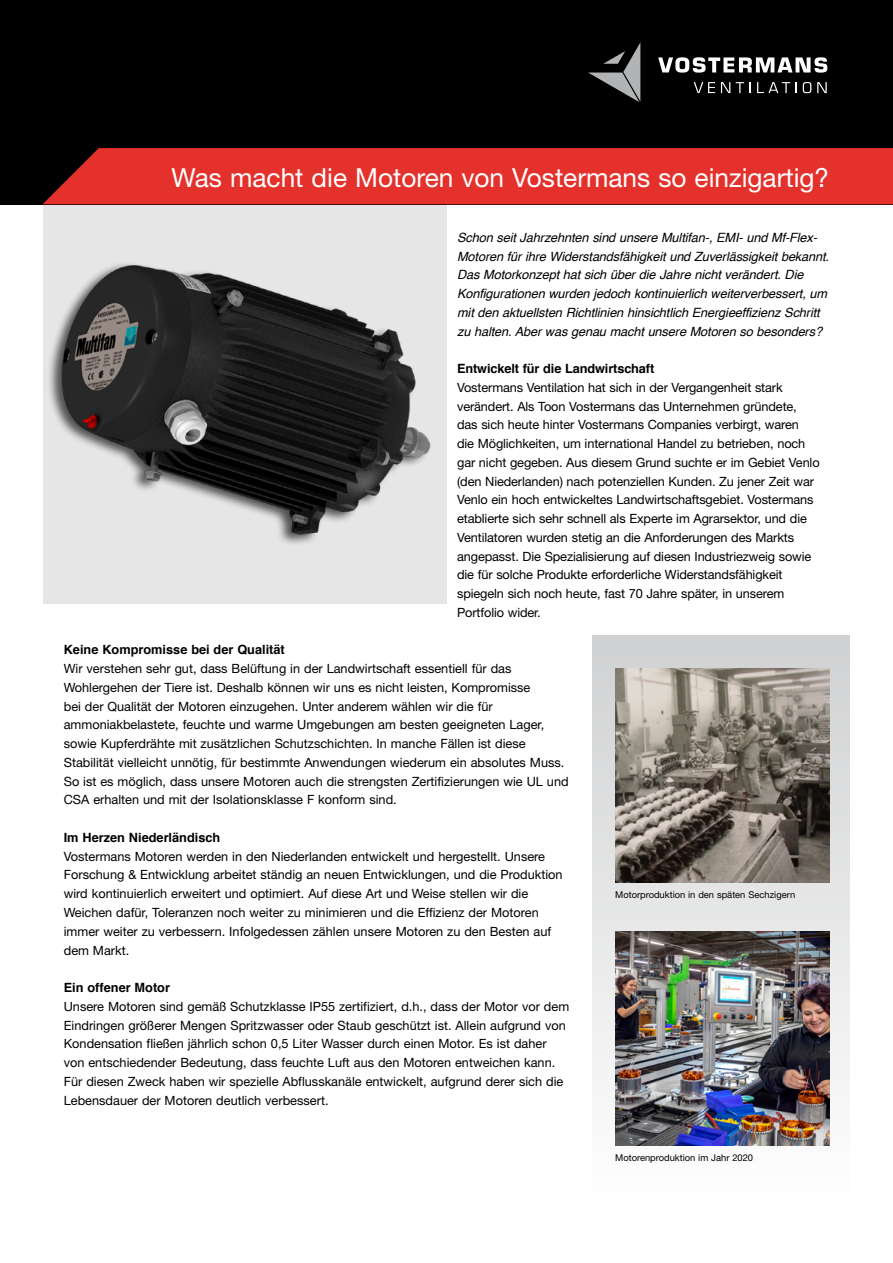
<style>
.page{position:relative;width:893px;height:1263px;background:#fff}
.page>*{position:absolute;margin:0;border:0;box-sizing:border-box;transform-origin:0 0}
.t1{font:26.25px "Helvetica Neue";color:#fff}
.t2{font:12.75px/18.8px "Helvetica Neue";color:#000}
.t3{font:italic 12.75px/18.8px "Helvetica";letter-spacing:-.01em;color:#000}
.t4{font:700 12.75px "Helvetica";color:#000}
.t5{font:9.3px "Helvetica Neue";color:#000}
</style>
<div class="page">
<div style="left:592px;top:636px;width:258px;height:562px;background:linear-gradient(to bottom,#cfd0d1,#fefefe)"></div>
<div style="left:0;top:0;width:893px;height:204px;background:#000"></div>
<div style="left:43px;top:148px;width:850px;height:56px;background:#e4312b"></div>
<svg style="left:694px;top:82px;width:21px;height:11px"></svg>
<svg style="left:721px;top:82px;width:9px;height:11px"></svg>
<svg style="left:736px;top:82px;width:15px;height:11px"></svg>
<svg style="left:757px;top:82px;width:33px;height:11px"></svg>
<svg style="left:803px;top:82px;width:8px;height:11px"></svg>
<svg style="left:817px;top:82px;width:10px;height:11px"></svg>
<svg style="left:658px;top:57px;width:169px;height:16px"></svg>
<svg style="left:588px;top:43px;width:52px;height:59px"></svg>
<div style="left:43px;top:204px;width:403px;height:400px;background:#e6e6e6"></div>
<img style="left:615px;top:669px;width:214px;height:214px">
<img style="left:49px;top:263px;width:382px;height:281px">
<img style="left:615px;top:931px;width:214px;height:214px">
<h1 class="t1" style="left:172px;top:162px;width:659px">Was macht die Motoren von Vostermans so einzigartig?</h1>
<p class="t3" style="left:457px;top:228px;width:373px">Schon seit Jahrzehnten sind unsere Multifan-, EMI- und Mf-Flex-Motoren für ihre Widerstandsfähigkeit und Zuverlässigkeit bekannt.<br>Das Motorkonzept hat sich über die Jahre nicht verändert. Die Konfigurationen wurden jedoch kontinuierlich weiterverbessert, um mit den aktuellsten Richtlinien hinsichtlich Energieeffizienz Schritt zu halten. Aber was genau macht unsere Motoren so besonders?</p>
<p class="t4" style="left:457px;top:358px;width:199px">Entwickelt für die Landwirtschaft</p>
<p class="t2" style="left:457px;top:378px;width:364px">Vostermans Ventilation hat sich in der Vergangenheit stark verändert. Als Toon Vostermans das Unternehmen gründete, das sich heute hinter Vostermans Companies verbirgt, waren<br>die Möglichkeiten, um international Handel zu betrieben, noch gar nicht gegeben. Aus diesem Grund suchte er im Gebiet Venlo (den Niederlanden) nach potenziellen Kunden. Zu jener Zeit war Venlo ein hoch entwickeltes Landwirtschaftsgebiet. Vostermans etablierte sich sehr schnell als Experte im Agrarsektor, und die Ventilatoren wurden stetig an die Anforderungen des Markts angepasst. Die Spezialisierung auf diesen Industriezweig sowie die für solche Produkte erforderliche Widerstandsfähigkeit spiegeln sich noch heute, fast 70 Jahre später, in unserem Portfolio wider.</p>
<p class="t4" style="left:64px;top:640px;width:223px">Keine Kompromisse bei der Qualität</p>
<p class="t2" style="left:64px;top:659px;width:506px">Wir verstehen sehr gut, dass Belüftung in der Landwirtschaft essentiell für das Wohlergehen der Tiere ist. Deshalb können wir uns es nicht leisten, Kompromisse<br>bei der Qualität der Motoren einzugehen. Unter anderem wählen wir die für ammoniakbelastete, feuchte und warme Umgebungen am besten geeigneten Lager, sowie Kupferdrähte mit zusätzlichen Schutzschichten. In manche Fällen ist diese Stabilität vielleicht unnötig, für bestimmte Anwendungen wiederum ein absolutes Muss.<br>So ist es möglich, dass unsere Motoren auch die strengsten Zertifizierungen wie UL und CSA erhalten und mit der Isolationsklasse F konform sind.</p>
<p class="t4" style="left:64px;top:827px;width:158px">Im Herzen Niederländisch</p>
<p class="t2" style="left:64px;top:847px;width:500px">Vostermans Motoren werden in den Niederlanden entwickelt und hergestellt. Unsere Forschung &amp; Entwicklung arbeitet ständig an neuen Entwicklungen, und die Produktion wird kontinuierlich erweitert und optimiert. Auf diese Art und Weise stellen wir die Weichen dafür, Toleranzen noch weiter zu minimieren und die Effizienz der Motoren immer weiter zu verbessern. Infolgedessen zählen unsere Motoren zu den Besten auf dem Markt.</p>
<p class="t4" style="left:64px;top:977px;width:108px">Ein offener Motor</p>
<p class="t2" style="left:64px;top:997px;width:507px">Unsere Motoren sind gemäß Schutzklasse IP55 zertifiziert, d.h., dass der Motor vor dem Eindringen größerer Mengen Spritzwasser oder Staub geschützt ist. Allein aufgrund von Kondensation fließen jährlich schon 0,5 Liter Wasser durch einen Motor. Es ist daher von entschiedender Bedeutung, dass feuchte Luft aus den Motoren entweichen kann.<br>Für diesen Zweck haben wir spezielle Abflusskanäle entwickelt, aufgrund derer sich die Lebensdauer der Motoren deutlich verbessert.</p>
<p class="t5" style="left:615px;top:889px;width:182px">Motorproduktion in den späten Sechzigern</p>
<p class="t5" style="left:615px;top:1152px;width:140px">Motorenproduktion im Jahr 2020</p>
</div>
